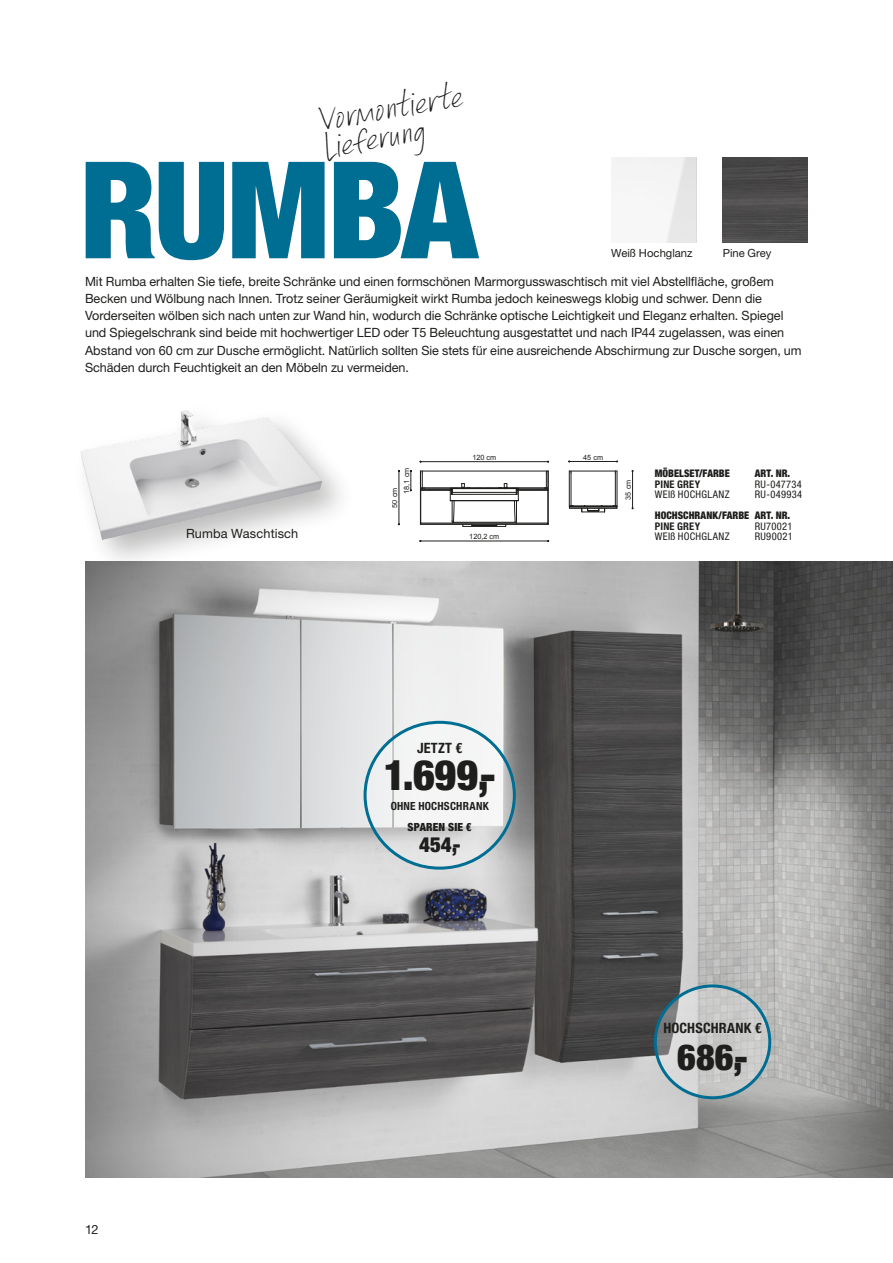
<style>
.page{position:relative;width:893px;height:1263px;background:#fff}
.page>*{position:absolute;margin:0;border:0;box-sizing:border-box;transform-origin:0 0}
.t1{font:900 condensed 135px "Helvetica Neue LT Std";letter-spacing:-.02em;color:#006d93}
.t2{font:900 condensed 42px "Helvetica Neue LT Std";color:#1e1e1c}
.t3{font:900 condensed 36px "Helvetica Neue LT Std";color:#1e1e1c}
.t4{font:22.95px/27.6px "FG Caroline";color:#1e1e1c}
.t5{font:900 condensed 21px "Helvetica Neue LT Std";color:#1e1e1c}
.t6{font:700 condensed 14.25px "Helvetica Neue LT Std";letter-spacing:.01em;color:#1e1e1c}
.t7{font:12.75px/17.2px "Helvetica Neue LT Std";letter-spacing:-.005em;color:#1e1e1c}
.t8{font:11.25px "Helvetica Neue LT Std";color:#1e1e1c}
.t9{font:700 condensed 11.25px "Helvetica Neue LT Std";letter-spacing:.02em;color:#1e1e1c}
.t10{font:900 condensed 11.25px "Helvetica Neue LT Std";letter-spacing:.015em;color:#1e1e1c}
.t11{font:condensed 10.5px "Helvetica Neue LT Std";letter-spacing:.03em;color:#1e1e1c}
.t12{font:900 condensed 10.5px "Helvetica Neue LT Std";color:#1e1e1c}
.t13{font:700 condensed 10.5px "Helvetica Neue LT Std";letter-spacing:.02em;color:#1e1e1c}
.t14{font:7.35px "Arial";color:#1e1e1c}
</style>
<div class="page">
<img style="left:85px;top:561px;width:808px;height:617px">
<svg style="left:365px;top:722px;width:149px;height:146px;fill:#f4f4f4"></svg>
<div style="left:364px;top:721px;width:152px;height:149px;border:3px solid #006d93;border-radius:50%"></div>
<svg style="left:655px;top:986px;width:115px;height:112px;background:#bfc4c4"></svg>
<div style="left:654px;top:984px;width:117px;height:115px;border:3px solid #006d93;border-radius:50%"></div>
<img style="left:723px;top:157px;width:85px;height:85px">
<hr style="left:518px;top:490px;width:30px;height:1px;background:#1e1e1c">
<hr style="left:518px;top:489px;width:30px;height:1px;background:#1e1e1c">
<hr style="left:507px;top:488px;width:39px;height:1px;background:#1e1e1c">
<hr style="left:422px;top:471px;width:124px;height:1px;background:#1e1e1c">
<hr style="left:516px;top:523px;width:32px;height:1px;background:#1e1e1c">
<div style="left:548px;top:471px;width:1px;height:52px;border:1px solid #1e1e1c"></div>
<hr style="left:421px;top:524px;width:127px;height:1px;background:#1e1e1c">
<svg style="left:544px;top:471px;width:5px;height:20px"></svg>
<svg style="left:420px;top:471px;width:99px;height:56px"></svg>
<svg style="left:569px;top:471px;width:49px;height:42px"></svg>
<hr style="left:420px;top:541px;width:128px;height:1px;background:#1e1e1c">
<hr style="left:632px;top:471px;width:1px;height:37px;background:#1e1e1c">
<hr style="left:569px;top:461px;width:48px;height:1px;background:#1e1e1c">
<svg style="left:410px;top:470px;width:2px;height:21px"></svg>
<hr style="left:421px;top:461px;width:127px;height:1px;background:#1e1e1c">
<hr style="left:399px;top:471px;width:1px;height:53px;background:#1e1e1c">
<div style="left:75px;top:405px;width:282px;height:169px;background:#1e1e1c;opacity:.3"></div>
<img style="left:80px;top:410px;width:242px;height:130px">
<h3 class="t4" style="left:319px;top:108px;width:145px;rotate:-10deg">Vormontierte<br>Lieferung</h3>
<h1 class="t1" style="left:80px;top:127px;width:399px">RUMBA</h1>
<p class="t7" style="left:85px;top:272px;width:718px">Mit Rumba erhalten Sie tiefe, breite Schränke und einen formschönen Marmorgusswaschtisch mit viel Abstellfläche, großem Becken und Wölbung nach Innen. Trotz seiner Geräumigkeit wirkt Rumba jedoch keineswegs klobig und schwer. Denn die Vorderseiten wölben sich nach unten zur Wand hin, wodurch die Schränke optische Leichtigkeit und Eleganz erhalten. Spiegel und Spiegelschrank sind beide mit hochwertiger LED oder T5 Beleuchtung ausgestattet und nach IP44 zugelassen, was einen Abstand von 60 cm zur Dusche ermöglicht. Natürlich sollten Sie stets für eine ausreichende Abschirmung zur Dusche sorgen, um Schäden durch Feuchtigkeit an den Möbeln zu vermeiden.</p>
<p class="t8" style="left:611px;top:246px;width:83px">Weiß Hochglanz</p>
<p class="t8" style="left:723px;top:246px;width:50px">Pine Grey</p>
<p class="t7" style="left:85px;top:1220px;width:15px">12</p>
<p class="t7" style="left:186px;top:525px;width:114px">Rumba Waschtisch</p>
<p class="t14" style="left:402px;top:494px;width:27px;rotate:-90deg">18,1 cm</p>
<p class="t14" style="left:390px;top:508px;width:21px;rotate:-90deg">50 cm</p>
<p class="t14" style="left:472px;top:453px;width:25px">120 cm</p>
<p class="t14" style="left:469px;top:532px;width:31px">120,2 cm</p>
<p class="t6" style="left:417px;top:739px;width:47px">JETZT €</p>
<h2 class="t2" style="left:384px;top:749px;width:113px">1.699,-</h2>
<p class="t9" style="left:391px;top:799px;width:100px">OHNE HOCHSCHRANK</p>
<p class="t10" style="left:408px;top:820px;width:66px">SPAREN SIE €</p>
<h3 class="t5" style="left:419px;top:832px;width:43px">454,-</h3>
<p class="t14" style="left:583px;top:452px;width:21px">45 cm</p>
<p class="t14" style="left:623px;top:500px;width:21px;rotate:-90deg">35 cm</p>
<p class="t12" style="left:655px;top:467px;width:76px">MÖBELSET/FARBE</p>
<p class="t12" style="left:755px;top:467px;width:37px">ART. NR.</p>
<p class="t13" style="left:655px;top:477px;width:47px">PINE GREY</p>
<p class="t11" style="left:755px;top:478px;width:49px">RU-047734</p>
<p class="t11" style="left:655px;top:488px;width:76px">WEIß HOCHGLANZ</p>
<p class="t11" style="left:755px;top:488px;width:49px">RU-049934</p>
<p class="t12" style="left:655px;top:509px;width:137px">HOCHSCHRANK/FARBE ART. NR.</p>
<p class="t13" style="left:655px;top:519px;width:47px">PINE GREY</p>
<p class="t11" style="left:755px;top:520px;width:39px">RU70021</p>
<p class="t11" style="left:655px;top:530px;width:76px">WEIß HOCHGLANZ</p>
<p class="t11" style="left:755px;top:530px;width:39px">RU90021</p>
<p class="t6" style="left:663px;top:1019px;width:100px">HOCHSCHRANK €</p>
<h3 class="t3" style="left:677px;top:1034px;width:72px">686,-</h3>
</div>
